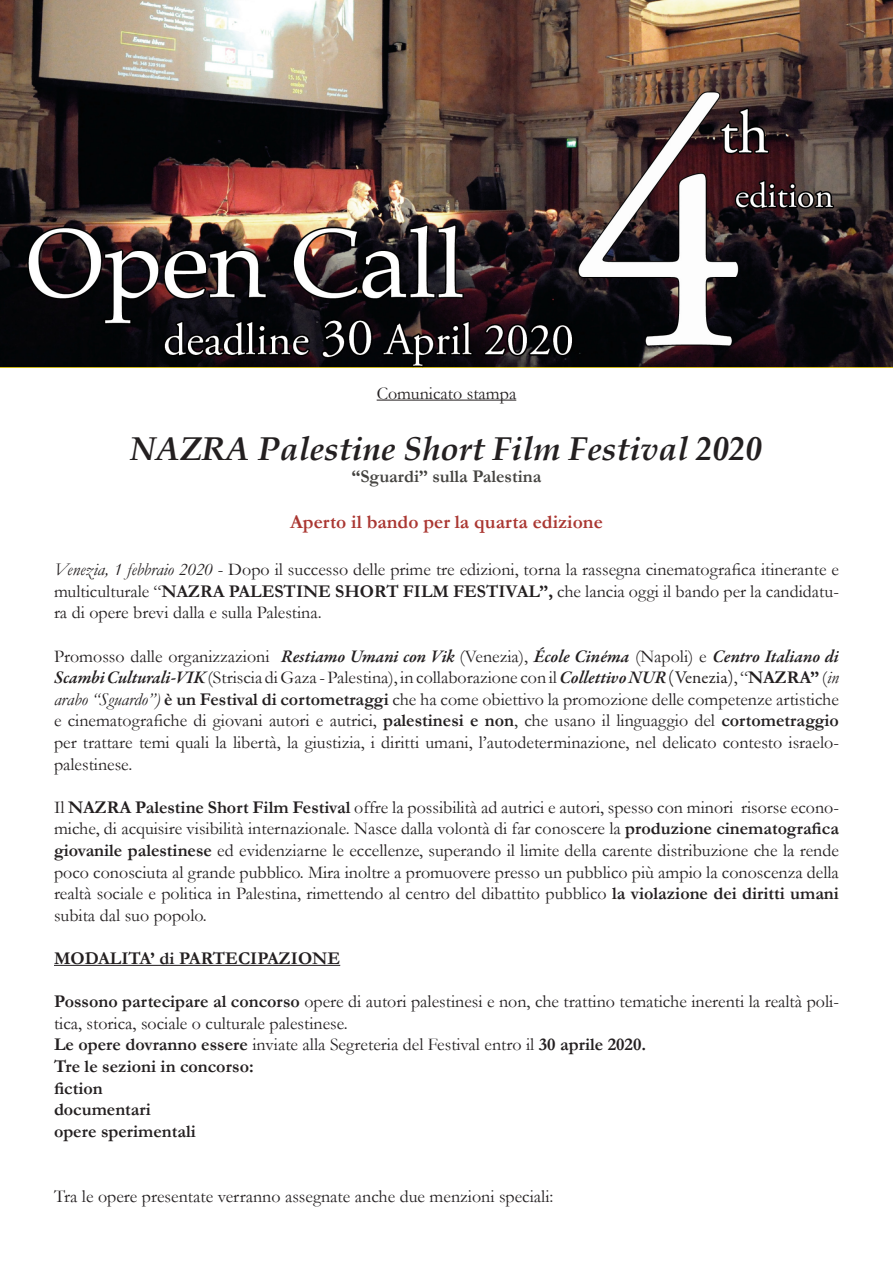
<style>
.page{position:relative;width:893px;height:1263px;background:#fff}
.page>*{position:absolute;margin:0;border:0;box-sizing:border-box;transform-origin:0 0}
.t1{font:italic 700 33px "Book Antiqua";color:#231f20}
.t2{font:700 19.5px "Garamond";color:#aa3732}
.t3{font:18px/21.6px "Garamond";color:#231f20;text-align:justify}
.t4{font:700 18px "Garamond";color:#231f20}
.t5{font:700 18px "Garamond";color:#444340}
.s1{font-style:italic}
.s2{font-weight:700}
.s3{font-family:"Garamond Premr Pro";font-weight:600;font-style:italic}
.s4{font-family:"Garamond Premr Pro"}
</style>
<div class="page">
<hr style="left:377px;top:400px;width:139px;height:1px;background:#231f20">
<hr style="left:54px;top:965px;width:286px;height:1px;background:#231f20">
<img style="left:0;top:0;width:893px;height:367px">
<p class="t3" style="left:377px;top:382px;width:141px">Comunicato stampa</p>
<p class="t1" style="left:131px;top:426px;width:633px">NAZRA Palestine Short Film Festival 2020</p>
<p class="t5" style="left:352px;top:464px;width:191px">“Sguardi” sulla Palestina</p>
<p class="t2" style="left:290px;top:509px;width:314px">Aperto il bando per la quarta edizione</p>
<p class="t3" style="left:54px;top:558px;width:786px"><span class="s1">Venezia, 1 febbraio 2020</span> - Dopo il successo delle prime tre edizioni, torna la rassegna cinematografica itinerante e multiculturale “<span class="s2">NAZRA PALESTINE SHORT FILM FESTIVAL”,</span> che lancia oggi il bando per la candidatu&shy;ra di opere brevi dalla e sulla Palestina.</p>
<p class="t3" style="left:54px;top:645px;width:786px">Promosso dalle organizzazioni <span class="s3">Restiamo Umani con Vik</span> (Venezia), <span class="s3">École Cinéma</span> (Napoli) e <span class="s3">Centro Italiano di Scambi Culturali-VIK</span> (Striscia di Gaza - Palestina), in collaborazione con il <span class="s3">Collettivo NUR</span> <span class="s4">(Venezia)</span>, “<span class="s2">NAZRA”</span> (<span class="s1">in arabo “Sguardo”)</span> <span class="s2">è un Festival di cortometraggi</span> che ha come obiettivo la promozione delle competenze artistiche e cinematografiche di giovani autori e autrici, <span class="s2">palestinesi e non</span>, che usano il linguaggio del <span class="s2">cortometraggio </span>per trattare temi quali la libertà, la giustizia, i diritti umani, l’autodeterminazione, nel delicato contesto israelo&shy;palestinese.</p>
<p class="t3" style="left:54px;top:796px;width:786px">Il <span class="s2">NAZRA Palestine Short Film Festival</span> offre la possibilità ad autrici e autori, spesso con minori risorse econo&shy;miche, di acquisire visibilità internazionale. Nasce dalla volontà di far conoscere la <span class="s2">produzione cinematografica giovanile palestinese</span> ed evidenziarne le eccellenze, superando il limite della carente distribuzione che la rende poco conosciuta al grande pubblico. Mira inoltre a promuovere presso un pubblico più ampio la conoscenza della realtà sociale e politica in Palestina, rimettendo al centro del dibattito pubblico <span class="s2">la violazione dei diritti umani </span>subita dal suo popolo.</p>
<p class="t4" style="left:54px;top:946px;width:288px">MODALITA’ di PARTECIPAZIONE</p>
<p class="t3" style="left:54px;top:990px;width:786px"><span class="s2">Possono partecipare al concorso</span> opere di autori palestinesi e non, che trattino tematiche inerenti la realtà poli&shy;tica, storica, sociale o culturale palestinese.</p>
<p class="t3" style="left:54px;top:1033px;width:594px"><span class="s2">Le opere dovranno essere</span> inviate alla Segreteria del Festival entro il <span class="s2">30 aprile 2020.</span></p>
<p class="t4" style="left:54px;top:1054px;width:201px">Tre le sezioni in concorso:</p>
<p class="t4" style="left:54px;top:1076px;width:50px">fiction</p>
<p class="t4" style="left:54px;top:1097px;width:98px">documentari</p>
<p class="t4" style="left:54px;top:1119px;width:143px">opere sperimentali</p>
<p class="t3" style="left:54px;top:1185px;width:501px">Tra le opere presentate verranno assegnate anche due menzioni speciali:</p>
</div>
